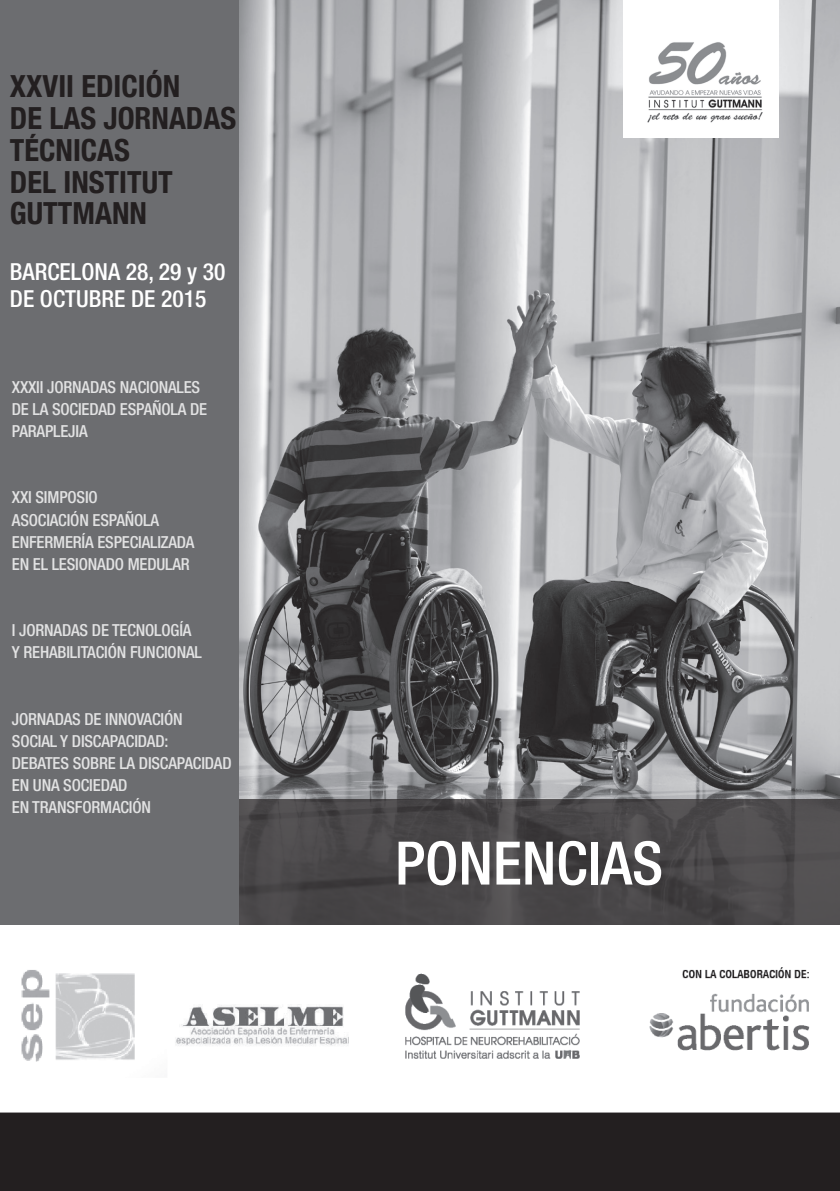
<style>
.page{position:relative;width:840px;height:1191px;background:#fff}
.page>*{position:absolute;margin:0;border:0;box-sizing:border-box;transform-origin:0 0}
.t1{font:500 condensed 60px "Helvetica Neue LT Com";color:#fff}
.t2{font:700 condensed 30.4px/31.8px "Helvetica Neue";color:#231f20}
.t3{font:500 condensed 23.6px/27.6px "Helvetica Neue LT Com";color:#fff}
.t4{font:500 condensed 16.6px/22.2px "Helvetica Neue LT Com";letter-spacing:-.01em;color:#fff}
</style>
<div class="page">
<img style="left:238px;top:0;width:601px;height:925px">
<div style="left:0;top:0;width:238px;height:1111px;background:#6c6d70"></div>
<div style="left:0;top:1112px;width:839px;height:79px;background:#231f20"></div>
<svg style="left:239px;top:799px;width:600px;height:126px;background:#494749"></svg>
<div style="left:0;top:925px;width:839px;height:186px;background:#fff"></div>
<img style="left:21px;top:967px;width:789px;height:95px">
<img style="left:622px;top:0;width:156px;height:138px">
<h2 class="t2" style="left:10px;top:70px;width:228px">XXVII EDICIÓN<br>DE LAS JORNADAS<br>TÉCNICAS<br>DEL INSTITUT<br>GUTTMANN</h2>
<h3 class="t3" style="left:10px;top:261px;width:217px">BARCELONA 28, 29 y 30<br>DE OCTUBRE DE 2015</h3>
<p class="t4" style="left:12px;top:378px;width:197px">XXXII JORNADAS NACIONALES<br>DE LA SOCIEDAD ESPAÑOLA DE<br>PARAPLEJIA</p>
<p class="t4" style="left:12px;top:489px;width:184px">XXI SIMPOSIO<br>ASOCIACIÓN ESPAÑOLA<br>ENFERMERÍA ESPECIALIZADA<br>EN EL LESIONADO MEDULAR</p>
<p class="t4" style="left:12px;top:621px;width:191px">I JORNADAS DE TECNOLOGÍA<br>Y REHABILITACIÓN FUNCIONAL</p>
<p class="t4" style="left:12px;top:710px;width:221px">JORNADAS DE INNOVACIÓN<br>SOCIAL Y DISCAPACIDAD:<br>DEBATES SOBRE LA DISCAPACIDAD<br>EN UNA SOCIEDAD<br>EN TRANSFORMACIÓN</p>
<h1 class="t1" style="left:395px;top:841px;width:269px">PONENCIAS</h1>
</div>
